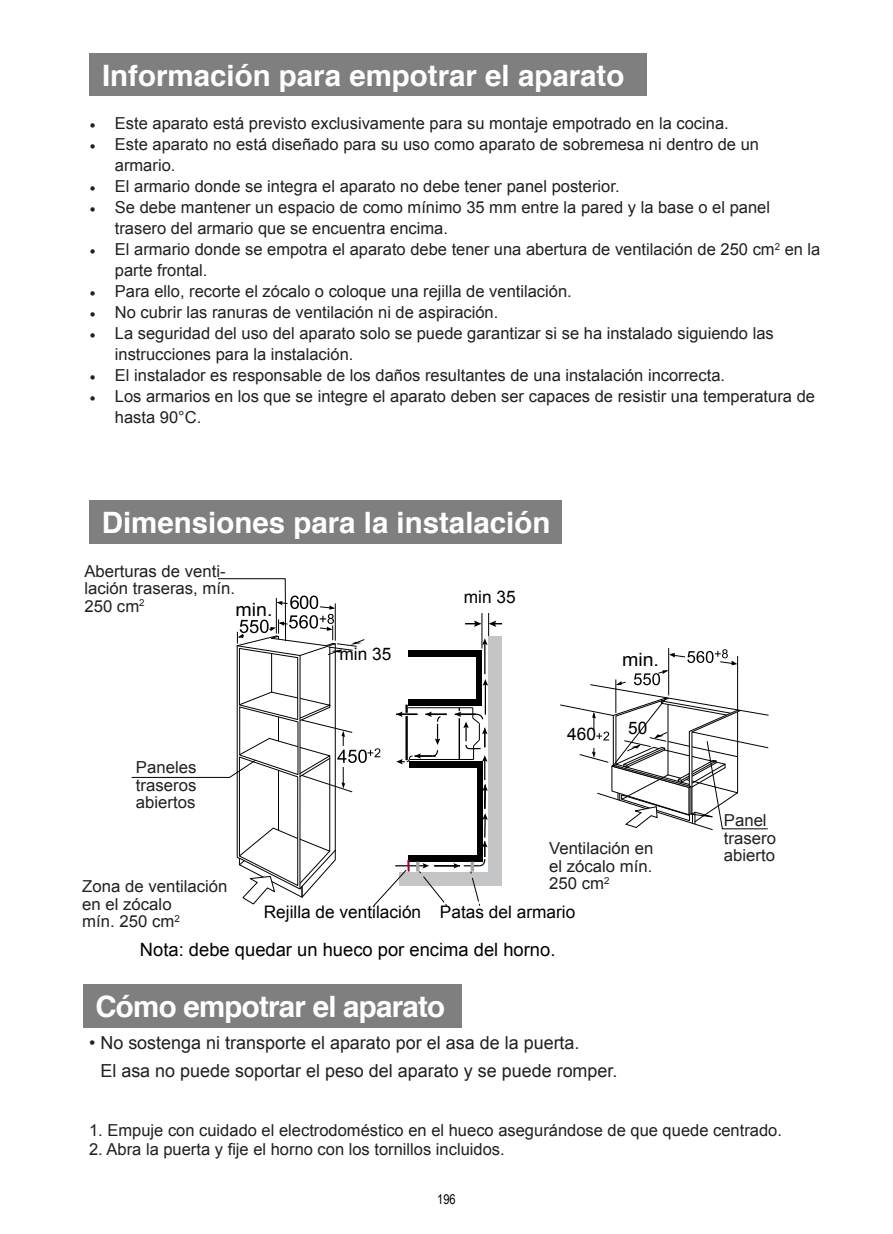
<style>
.page{position:relative;width:893px;height:1234px;background:#fff}
.page>*{position:absolute;margin:0;border:0;box-sizing:border-box;transform-origin:0 0}
.t1{font:700 29.4px "Helvetica";color:#fff}
.t2{font:700 29.4px "Helvetica";letter-spacing:-.025em;color:#fff}
.t3{font:18.3px "Arial";color:#000}
.t4{font:18.3px "Arial";color:#000;scale:1.07 1}
.t5{font:18px/27.8px "Arial";color:#221f20}
.t6{font:17.25px "Arial";color:#000}
.t7{font:16.5px/21px "Arial";color:#221f20}
.t8{font:16.5px/17.4px "Arial";color:#231f20}
.t9{font:13.5px "Arial Narrow";color:#000}
.s1{font-family:"Minion Pro";color:#231f20}
</style>
<div class="page">
<hr style="left:668px;top:648px;width:1px;height:47px;background:#000">
<svg style="left:560px;top:649px;width:209px;height:181px"></svg>
<svg style="left:131px;top:578px;width:371px;height:328px"></svg>
<div style="left:89px;top:54px;width:557px;height:42px;background:#7f7f7f"></div>
<div style="left:89px;top:500px;width:472px;height:44px;background:#7f7f7f"></div>
<div style="left:83px;top:984px;width:378px;height:43px;background:#7f7f7f"></div>
<h1 class="t1" style="left:102px;top:52px;width:523px">Información para empotrar el aparato</h1>
<p class="t7" style="left:89px;top:113px;width:641px"><span class="s1">•</span> Este aparato está previsto exclusivamente para su montaje empotrado en la cocina.</p>
<p class="t7" style="left:115px;top:134px;width:645px;text-indent:-26px"><span class="s1">•</span> Este aparato no está diseñado para su uso como aparato de sobremesa ni dentro de un armario.</p>
<p class="t7" style="left:89px;top:176px;width:532px"><span class="s1">•</span> El armario donde se integra el aparato no debe tener panel posterior.</p>
<p class="t7" style="left:115px;top:197px;width:656px;text-indent:-26px"><span class="s1">•</span> Se debe mantener un espacio de como mínimo 35 mm entre la pared y la base o el panel trasero del armario que se encuentra encima.</p>
<p class="t7" style="left:115px;top:239px;width:707px;text-indent:-26px"><span class="s1">•</span> El armario donde se empotra el aparato debe tener una abertura de ventilación de 250 cm<sup>2</sup> en la parte frontal.</p>
<p class="t7" style="left:89px;top:281px;width:484px"><span class="s1">•</span> Para ello, recorte el zócalo o coloque una rejilla de ventilación.</p>
<p class="t7" style="left:89px;top:302px;width:410px"><span class="s1">•</span> No cubrir las ranuras de ventilación ni de aspiración.</p>
<p class="t7" style="left:115px;top:323px;width:660px;text-indent:-26px"><span class="s1">•</span> La seguridad del uso del aparato solo se puede garantizar si se ha instalado siguiendo las instrucciones para la instalación.</p>
<p class="t7" style="left:89px;top:365px;width:637px"><span class="s1">•</span> El instalador es responsable de los daños resultantes de una instalación incorrecta.</p>
<p class="t7" style="left:115px;top:386px;width:701px;text-indent:-26px"><span class="s1">•</span> Los armarios en los que se integre el aparato deben ser capaces de resistir una temperatura de hasta 90°C.</p>
<h1 class="t1" style="left:102px;top:499px;width:450px">Dimensiones para la instalación</h1>
<p class="t8" style="left:84px;top:562px;width:152px">Aberturas de venti&shy;lación traseras, mín.<br>250 cm<sup>2</sup></p>
<p class="t4" style="left:235px;top:597px;width:36px">min.</p>
<p class="t6" style="left:339px;top:642px;width:53px">min 35</p>
<p class="t6" style="left:464px;top:585px;width:53px">min 35</p>
<p class="t4" style="left:622px;top:647px;width:36px">min.</p>
<p class="t8" style="left:136px;top:758px;width:62px;text-align:justify">Paneles traseros abiertos</p>
<p class="t8" style="left:82px;top:878px;width:147px">Zona de ventilación en el zócalo<br>mín. 250 cm<sup>2</sup></p>
<p class="t6" style="left:567px;top:723px;width:30px">460</p>
<p class="t6" style="left:628px;top:716px;width:21px">50</p>
<p class="t6" style="left:264px;top:900px;width:159px">Rejilla de ventilación</p>
<p class="t8" style="left:549px;top:839px;width:106px;text-align:justify">Ventilación en el zócalo mín.<br>250 cm<sup>2</sup></p>
<p class="t6" style="left:440px;top:900px;width:137px">Patas del armario</p>
<p class="t3" style="left:140px;top:937px;width:417px">Nota: debe quedar un hueco por encima del horno.</p>
<h1 class="t2" style="left:95px;top:982px;width:351px">Cómo empotrar el aparato</h1>
<p class="t5" style="left:100px;top:1029px;width:518px;text-indent:-11px">• No sostenga ni transporte el aparato por el asa de la puerta.<br>El asa no puede soportar el peso del aparato y se puede romper.</p>
<p class="t8" style="left:723px;top:812px;width:54px">Panel trasero abierto</p>
<p class="t7" style="left:89px;top:1119px;width:694px">1. Empuje con cuidado el electrodoméstico en el hueco asegurándose de que quede centrado.</p>
<p class="t7" style="left:89px;top:1138px;width:417px">2. Abra la puerta y fije el horno con los tornillos incluidos.</p>
<p class="t9" style="left:437px;top:1189px;width:20px">196</p>
</div>
